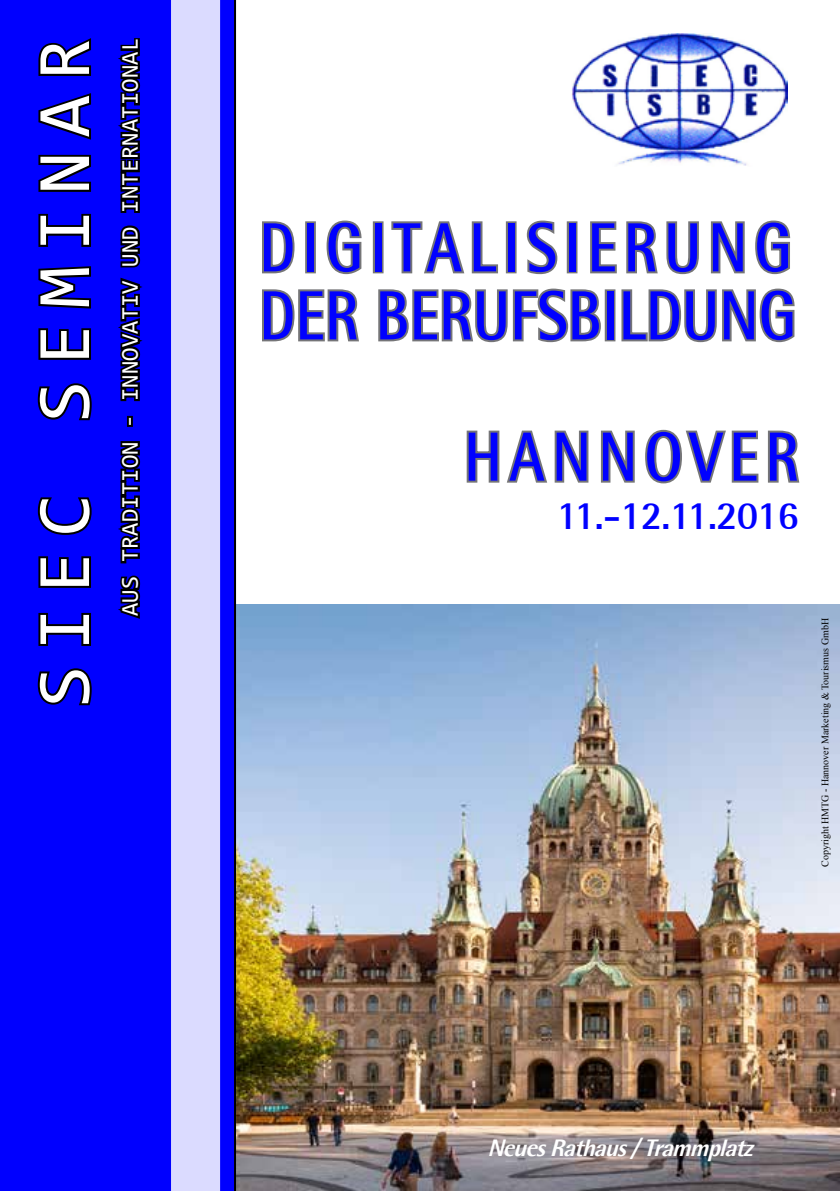
<style>
.page{position:relative;width:840px;height:1191px;background:#fff}
.page>*{position:absolute;margin:0;border:0;box-sizing:border-box;transform-origin:0 0}
.t1{font:76px "Consolas";letter-spacing:.2em;color:#fff}
.t2{font:700 69.6px/68px "Rotis Semi Sans";letter-spacing:.045em;color:#00f;scale:.88 1}
.t3{font:700 69.6px "Rotis Semi Sans";letter-spacing:.11em;color:#00f;scale:.88 1}
.t4{font:700 40px "Rotis Semi Sans";letter-spacing:-.03em;color:#00f}
.t5{font:24px "Consolas";letter-spacing:.01em;color:#fff}
.t6{font:italic 800 24px "Rotis Semi Sans";color:#fff}
.t7{font:10px "Times New Roman";color:#000}
</style>
<div class="page">
<img style="left:236px;top:604px;width:603px;height:587px">
<svg style="left:466px;top:430px;width:123px;height:53px"></svg>
<svg style="left:601px;top:430px;width:34px;height:53px"></svg>
<svg style="left:645px;top:429px;width:155px;height:55px"></svg>
<svg style="left:262px;top:221px;width:33px;height:53px"></svg>
<div style="left:305px;top:221px;width:11px;height:52px;border:4px solid #757577"></div>
<svg style="left:326px;top:220px;width:36px;height:55px"></svg>
<div style="left:372px;top:221px;width:11px;height:52px;border:4px solid #757577"></div>
<svg style="left:262px;top:289px;width:97px;height:53px"></svg>
<svg style="left:376px;top:220px;width:419px;height:123px"></svg>
<img style="left:571px;top:34px;width:216px;height:132px">
<svg style="left:0;top:0;width:236px;height:1191px;background:#0000e9"></svg>
<svg style="left:169px;top:0;width:53px;height:1191px;background:#cacaff"></svg>
<h1 class="t1" style="left:12px;top:707px;width:670px;rotate:-90deg">SIEC SEMINAR</h1>
<h3 class="t5" style="left:113px;top:616px;width:579px;rotate:-90deg">AUS TRADITION - INNOVATIV UND INTERNATIONAL</h3>
<h2 class="t2" style="left:259px;top:213px;width:611px">DIGITALISIERUNG<br>DER BERUFSBILDUNG</h2>
<h2 class="t3" style="left:463px;top:414px;width:382px">HANNOVER</h2>
<h3 class="t4" style="left:556px;top:490px;width:244px">11.-12.11.2016</h3>
<p class="t7" style="left:818px;top:867px;width:250px;rotate:-90deg">Copyright HMTG - Hannover Marketing &amp; Tourismus GmbH</p>
<h3 class="t6" style="left:487px;top:1132px;width:274px">NeuesRathaus/Trammplatz</h3>
</div>
